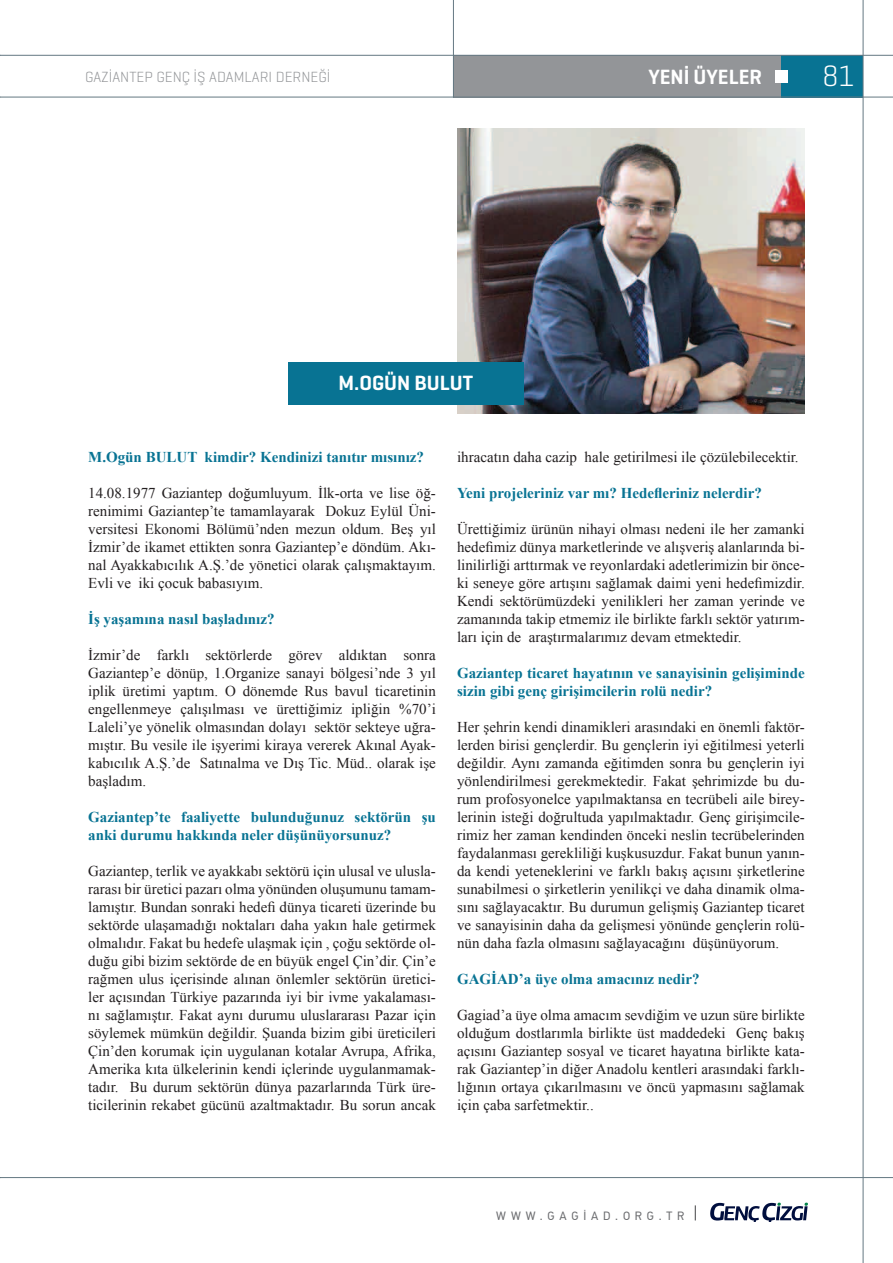
<style>
.page{position:relative;width:893px;height:1263px;background:#fff}
.page>*{position:absolute;margin:0;border:0;box-sizing:border-box;transform-origin:0 0}
.t1{font:300 30px "Geogrotesque";color:#fff}
.t2{font:600 21px "Geogrotesque";color:#fff}
.t3{font:15px/18px "Times New Roman";color:#231f20;text-align:justify}
.t4{font:700 15px/18px "Times New Roman";color:#087393}
.t5{font:300 15px "Geogrotesque";color:#939598}
.t6{font:12px "PF Din Text Pro";letter-spacing:.4em;color:#6c6d70}
</style>
<div class="page">
<svg style="left:710px;top:1202px;width:98px;height:20px"></svg>
<svg style="left:695px;top:1205px;width:1px;height:15px"></svg>
<div style="left:453px;top:55px;width:329px;height:42px;background:#939598"></div>
<div style="left:782px;top:55px;width:81px;height:42px;background:#087393"></div>
<div style="left:775px;top:70px;width:13px;height:13px;background:#fff"></div>
<hr style="left:0;top:55px;width:893px;height:1px;background:#647882">
<hr style="left:863px;top:0;width:1px;height:1263px;background:#647882">
<hr style="left:453px;top:0;width:1px;height:97px;background:#647882">
<hr style="left:0;top:97px;width:893px;height:1px;background:#647882">
<hr style="left:0;top:1177px;width:893px;height:1px;background:#647882">
<img style="left:457px;top:129px;width:348px;height:285px">
<div style="left:288px;top:362px;width:235px;height:42px;background:#087393"></div>
<p class="t5" style="left:85px;top:67px;width:247px">GAZİANTEP GENÇ İŞ ADAMLARI DERNEĞİ</p>
<h2 class="t2" style="left:648px;top:64px;width:115px">YENİ ÜYELER</h2>
<h1 class="t1" style="left:822px;top:57px;width:34px">81</h1>
<h2 class="t2" style="left:338px;top:369px;width:47px">M.Ogün</h2>
<h2 class="t2" style="left:414px;top:369px;width:60px">BULUT</h2>
<p class="t4" style="left:88px;top:448px;width:79px">M.Ogün BULU</p>
<p class="t4" style="left:187px;top:448px;width:238px">T kimdir? Kendinizi tanıtır mısınız?</p>
<p class="t3" style="left:88px;top:484px;width:349px">14.08.1977 Gaziantep doğumluyum. İlk-orta ve lise öğ&shy;renimimi Gaziantep’te tamamlayarak Dokuz Eylül Üni&shy;versitesi Ekonomi Bölümü’nden mezun oldum. Beş yıl İzmir’de ikamet ettikten sonra Gaziantep’e döndüm. Akı&shy;nal Ayakkabıcılık A.Ş.’de yönetici olarak çalışmaktayım.<br>Evli ve iki çocuk babasıyım.</p>
<p class="t4" style="left:88px;top:610px;width:188px">İş yaşamına nasıl başladınız?</p>
<p class="t3" style="left:88px;top:646px;width:349px">İzmir’de farklı sektörlerde görev aldıktan sonra Gaziantep’e dönüp, 1.Organize sanayi bölgesi’nde 3 yıl iplik üretimi yaptım. O dönemde Rus bavul ticaretinin engellenmeye çalışılması ve ürettiğimiz ipliğin %70’i Laleli’ye yönelik olmasından dolayı sektör sekteye uğra&shy;mıştır. Bu vesile ile işyerimi kiraya vererek Akınal Ayak&shy;kabıcılık A.Ş.’de Satınalma ve Dış Tic. Müd.. olarak işe başladım.</p>
<p class="t4" style="left:88px;top:808px;width:349px">Gaziantep’te faaliyette bulunduğunuz sektörün şu anki durumu hakkında neler düşünüyorsunuz?</p>
<p class="t3" style="left:88px;top:862px;width:349px">Gaziantep, terlik ve ayakkabı sektörü için ulusal ve ulusla&shy;rarası bir üretici pazarı olma yönünden oluşumunu tamam&shy;lamıştır. Bundan sonraki hedefi dünya ticareti üzerinde bu sektörde ulaşamadığı noktaları daha yakın hale getirmek olmalıdır. Fakat bu hedefe ulaşmak için , çoğu sektörde ol&shy;duğu gibi bizim sektörde de en büyük engel Çin’dir. Çin’e rağmen ulus içerisinde alınan önlemler sektörün üretici&shy;ler açısından Türkiye pazarında iyi bir ivme yakalaması&shy;nı sağlamıştır. Fakat aynı durumu uluslararası Pazar için söylemek mümkün değildir. Şuanda bizim gibi üreticileri Çin’den korumak için uygulanan kotalar Avrupa, Afrika, Amerika kıta ülkelerinin kendi içlerinde uygulanmamak&shy;tadır. Bu durum sektörün dünya pazarlarında Türk üre&shy;ticilerinin rekabet gücünü azaltmaktadır. Bu sorun ancak</p>
<p class="t3" style="left:457px;top:448px;width:343px">ihracatın daha cazip hale getirilmesi ile çözülebilecektir.</p>
<p class="t4" style="left:457px;top:484px;width:306px">Yeni projeleriniz var mı? Hedefleriniz nelerdir?</p>
<p class="t3" style="left:457px;top:520px;width:349px">Ürettiğimiz ürünün nihayi olması nedeni ile her zamanki hedefimiz dünya marketlerinde ve alışveriş alanlarında bi&shy;linilirliği arttırmak ve reyonlardaki adetlerimizin bir önce&shy;ki seneye göre artışını sağlamak daimi yeni hedefimizdir.<br>Kendi sektörümüzdeki yenilikleri her zaman yerinde ve zamanında takip etmemiz ile birlikte farklı sektör yatırım&shy;ları için de araştırmalarımız devam etmektedir.</p>
<p class="t4" style="left:457px;top:664px;width:349px">Gaziantep ticaret hayatının ve sanayisinin gelişiminde sizin gibi genç girişimcilerin rolü nedir?</p>
<p class="t3" style="left:457px;top:718px;width:349px">Her şehrin kendi dinamikleri arasındaki en önemli faktör&shy;lerden birisi gençlerdir. Bu gençlerin iyi eğitilmesi yeterli değildir. Aynı zamanda eğitimden sonra bu gençlerin iyi yönlendirilmesi gerekmektedir. Fakat şehrimizde bu du&shy;rum profosyonelce yapılmaktansa en tecrübeli aile birey&shy;lerinin isteği doğrultuda yapılmaktadır. Genç girişimcile&shy;rimiz her zaman kendinden önceki neslin tecrübelerinden faydalanması gerekliliği kuşkusuzdur. Fakat bunun yanın&shy;da kendi yeteneklerini ve farklı bakış açısını şirketlerine sunabilmesi o şirketlerin yenilikçi ve daha dinamik olma&shy;sını sağlayacaktır. Bu durumun gelişmiş Gaziantep ticaret ve sanayisinin daha da gelişmesi yönünde gençlerin rolü&shy;nün daha fazla olmasını sağlayacağını düşünüyorum.</p>
<p class="t4" style="left:457px;top:970px;width:244px">GAGİAD’a üye olma amacınız nedir?</p>
<p class="t3" style="left:457px;top:1006px;width:349px">Gagiad’a üye olma amacım sevdiğim ve uzun süre birlikte olduğum dostlarımla birlikte üst maddedeki Genç bakış açısını Gaziantep sosyal ve ticaret hayatına birlikte kata&shy;rak Gaziantep’in diğer Anadolu kentleri arasındaki farklı&shy;lığının ortaya çıkarılmasını ve öncü yapmasını sağlamak için çaba sarfetmektir..</p>
<p class="t6" style="left:496px;top:1209px;width:190px">WWW.GAGİAD.ORG.TR</p>
</div>
